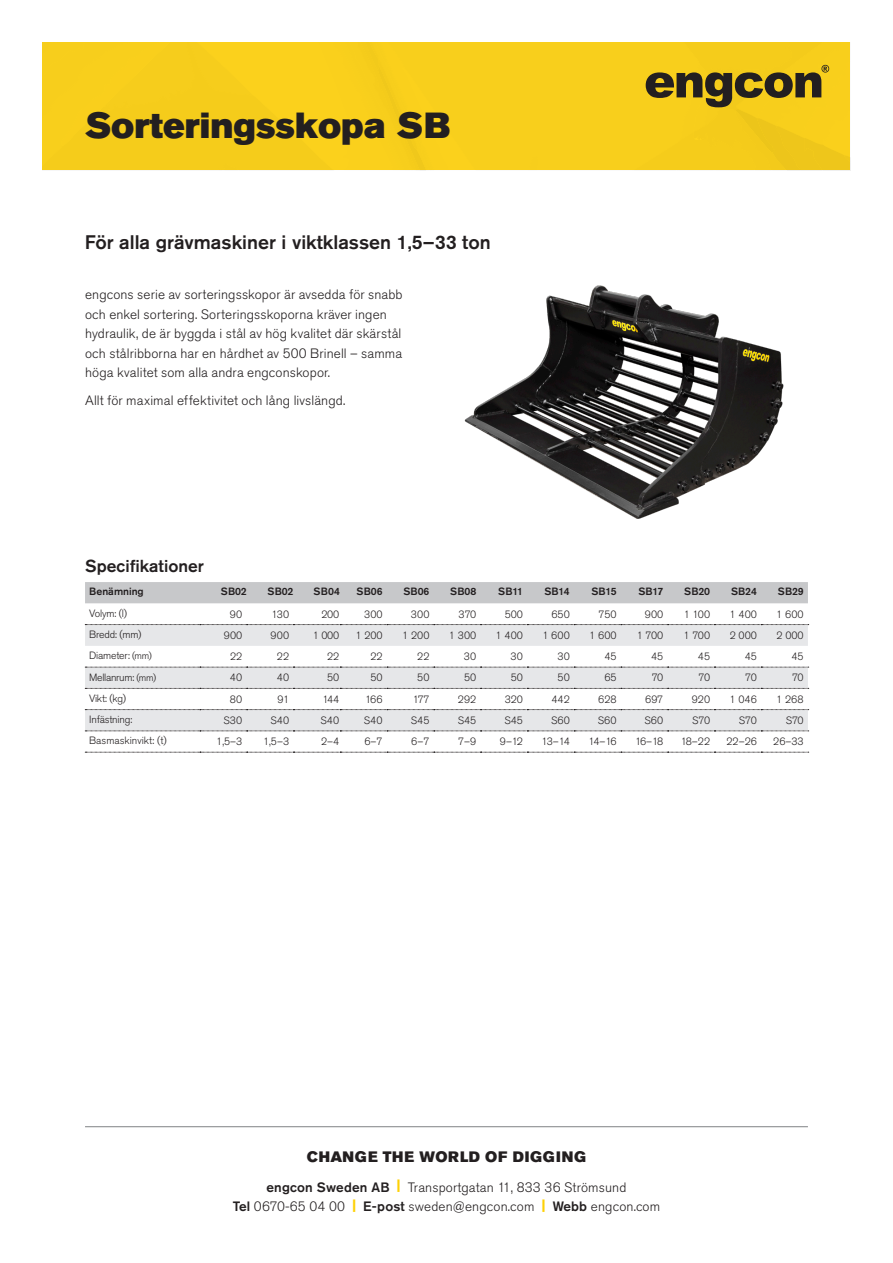
<style>
.page{position:relative;width:893px;height:1263px;background:#fff}
.page>*{position:absolute;margin:0;border:0;box-sizing:border-box;transform-origin:0 0}
.Product_heading{font:36px "Akzidenz Grotesk Pro Super";color:#231f20}
.t1{font:500 19.5px "Akzidenz Grotesk Pro";color:#231f20}
.t2{font:500 17.25px "Akzidenz Grotesk Pro";color:#231f20}
.t3{font:15px "Akzidenz Grotesk Pro Super";letter-spacing:.05em;color:#231f20}
.Brödtext1{font:300 13.5px/19.5px "Akzidenz Grotesk Pro";letter-spacing:.01em;color:#231f20;text-align:center}
.t4{font:300 10.5px "Akzidenz Grotesk Pro";color:#231f20}
.t5{font:500 10.5px "Akzidenz Grotesk Pro";color:#231f20}
.t6{font:300 10.5px "Akzidenz Grotesk Pro";letter-spacing:-.02em;color:#231f20}
.t7{font:300 10.5px "Akzidenz Grotesk Pro";letter-spacing:-.03em;color:#231f20}
.s1{font-size:9.75px}
.s2{font-weight:500}
.s3{font-family:"Akzidenz Grotesk Pro Super";font-weight:400;color:#fed105}
</style>
<div class="page">
<div style="left:43px;top:43px;width:807px;height:128px;background:#f8cf1c"></div>
<hr style="left:85px;top:1126px;width:723px;height:1px;background:#808285">
<img style="left:464px;top:285px;width:320px;height:234px">
<div style="left:85px;top:582px;width:723px;height:21px;background:#c7c8ca"></div>
<svg style="left:85px;top:625px;width:723px;height:106px;fill:#e6e7e9"></svg>
<svg style="left:85px;top:624px;width:724px;height:1px"></svg>
<svg style="left:85px;top:667px;width:724px;height:1px"></svg>
<svg style="left:85px;top:688px;width:724px;height:1px"></svg>
<svg style="left:85px;top:709px;width:724px;height:1px"></svg>
<svg style="left:85px;top:731px;width:724px;height:1px"></svg>
<svg style="left:85px;top:752px;width:724px;height:1px"></svg>
<p class="Product_heading" style="left:85px;top:102px;width:367px">Sorteringsskopa SB</p>
<h1 class="t1" style="left:85px;top:229px;width:407px">För alla grävmaskiner i viktklassen 1,5–33 ton</h1>
<p class="Brödtext1" style="left:85px;top:285px;width:319px;text-align:left">engcons serie av sorteringsskopor är avsedda för snabb och enkel sortering. Sorteringsskoporna kräver ingen hydraulik, de är byggda i stål av hög kvalitet där skärstål och stålribborna har en hårdhet av 500 Brinell – samma höga kvalitet som alla andra engconskopor.</p>
<p class="Brödtext1" style="left:85px;top:391px;width:262px">Allt för maximal effektivitet och lång livslängd.</p>
<h2 class="t2" style="left:85px;top:555px;width:121px">Specifikationer</h2>
<p class="t5" style="left:89px;top:585px;width:56px">Benämning</p>
<p class="t5" style="left:221px;top:585px;width:27px">SB02</p>
<p class="t5" style="left:268px;top:585px;width:27px">SB02</p>
<p class="t5" style="left:313px;top:585px;width:28px">SB04</p>
<p class="t5" style="left:357px;top:585px;width:28px">SB06</p>
<p class="t5" style="left:403px;top:585px;width:28px">SB06</p>
<p class="t5" style="left:450px;top:585px;width:28px">SB08</p>
<p class="t5" style="left:498px;top:585px;width:26px">SB11</p>
<p class="t5" style="left:544px;top:585px;width:27px">SB14</p>
<p class="t5" style="left:591px;top:585px;width:27px">SB15</p>
<p class="t5" style="left:638px;top:585px;width:26px">SB17</p>
<p class="t5" style="left:684px;top:585px;width:27px">SB20</p>
<p class="t5" style="left:731px;top:585px;width:27px">SB24</p>
<p class="t5" style="left:778px;top:585px;width:27px">SB29</p>
<p class="t4" style="left:89px;top:606px;width:39px">Volym: (l)</p>
<p class="t4" style="left:230px;top:607px;width:14px">90</p>
<p class="t4" style="left:272px;top:607px;width:19px">130</p>
<p class="t4" style="left:321px;top:607px;width:19px">200</p>
<p class="t4" style="left:364px;top:607px;width:20px">300</p>
<p class="t4" style="left:411px;top:607px;width:20px">300</p>
<p class="t4" style="left:459px;top:607px;width:19px">370</p>
<p class="t4" style="left:505px;top:607px;width:20px">500</p>
<p class="t4" style="left:551px;top:607px;width:20px">650</p>
<p class="t4" style="left:599px;top:607px;width:19px">750</p>
<p class="t4" style="left:645px;top:607px;width:20px">900</p>
<p class="t4" style="left:684px;top:607px;width:28px">1 100</p>
<p class="t4" style="left:729px;top:607px;width:29px">1 400</p>
<p class="t4" style="left:776px;top:607px;width:29px">1 600</p>
<p class="t4" style="left:89px;top:627px;width:54px">Bredd: (mm)</p>
<p class="t4" style="left:224px;top:628px;width:20px">900</p>
<p class="t4" style="left:271px;top:628px;width:20px">900</p>
<p class="t4" style="left:313px;top:628px;width:28px">1 000</p>
<p class="t4" style="left:355px;top:628px;width:29px">1 200</p>
<p class="t4" style="left:402px;top:628px;width:29px">1 200</p>
<p class="t4" style="left:449px;top:628px;width:29px">1 300</p>
<p class="t4" style="left:496px;top:628px;width:29px">1 400</p>
<p class="t4" style="left:542px;top:628px;width:29px">1 600</p>
<p class="t4" style="left:589px;top:628px;width:29px">1 600</p>
<p class="t4" style="left:637px;top:628px;width:28px">1 700</p>
<p class="t4" style="left:684px;top:628px;width:28px">1 700</p>
<p class="t4" style="left:730px;top:628px;width:29px">2 000</p>
<p class="t4" style="left:776px;top:628px;width:29px">2 000</p>
<p class="t6" style="left:89px;top:649px;width:64px">Diameter: <span class="s1">(mm)</span></p>
<p class="t4" style="left:230px;top:650px;width:14px">22</p>
<p class="t4" style="left:277px;top:650px;width:14px">22</p>
<p class="t4" style="left:327px;top:650px;width:14px">22</p>
<p class="t4" style="left:370px;top:650px;width:14px">22</p>
<p class="t4" style="left:417px;top:650px;width:14px">22</p>
<p class="t4" style="left:464px;top:650px;width:14px">30</p>
<p class="t4" style="left:511px;top:650px;width:14px">30</p>
<p class="t4" style="left:557px;top:650px;width:14px">30</p>
<p class="t4" style="left:604px;top:650px;width:14px">45</p>
<p class="t4" style="left:651px;top:650px;width:14px">45</p>
<p class="t4" style="left:698px;top:650px;width:14px">45</p>
<p class="t4" style="left:745px;top:650px;width:14px">45</p>
<p class="t4" style="left:791px;top:650px;width:14px">45</p>
<p class="t7" style="left:89px;top:670px;width:68px">Mellanrum: <span class="s1">(mm)</span></p>
<p class="t4" style="left:230px;top:671px;width:14px">40</p>
<p class="t4" style="left:277px;top:671px;width:14px">40</p>
<p class="t4" style="left:327px;top:671px;width:14px">50</p>
<p class="t4" style="left:370px;top:671px;width:14px">50</p>
<p class="t4" style="left:417px;top:671px;width:14px">50</p>
<p class="t4" style="left:464px;top:671px;width:14px">50</p>
<p class="t4" style="left:511px;top:671px;width:14px">50</p>
<p class="t4" style="left:558px;top:671px;width:14px">50</p>
<p class="t4" style="left:604px;top:671px;width:14px">65</p>
<p class="t4" style="left:652px;top:671px;width:13px">70</p>
<p class="t4" style="left:698px;top:671px;width:13px">70</p>
<p class="t4" style="left:745px;top:671px;width:13px">70</p>
<p class="t4" style="left:792px;top:671px;width:13px">70</p>
<p class="t4" style="left:89px;top:691px;width:38px">Vikt: (kg)</p>
<p class="t4" style="left:230px;top:692px;width:14px">80</p>
<p class="t4" style="left:277px;top:692px;width:13px">91</p>
<p class="t4" style="left:323px;top:692px;width:18px">144</p>
<p class="t4" style="left:365px;top:692px;width:19px">166</p>
<p class="t4" style="left:413px;top:692px;width:18px">177</p>
<p class="t4" style="left:458px;top:692px;width:20px">292</p>
<p class="t4" style="left:505px;top:692px;width:20px">320</p>
<p class="t4" style="left:551px;top:692px;width:20px">442</p>
<p class="t4" style="left:598px;top:692px;width:20px">628</p>
<p class="t4" style="left:645px;top:692px;width:20px">697</p>
<p class="t4" style="left:692px;top:692px;width:20px">920</p>
<p class="t4" style="left:729px;top:692px;width:29px">1 046</p>
<p class="t4" style="left:776px;top:692px;width:29px">1 268</p>
<p class="t6" style="left:89px;top:712px;width:45px">Infästning:</p>
<p class="t4" style="left:224px;top:713px;width:20px">S30</p>
<p class="t4" style="left:270px;top:713px;width:20px">S40</p>
<p class="t4" style="left:321px;top:713px;width:20px">S40</p>
<p class="t4" style="left:364px;top:713px;width:20px">S40</p>
<p class="t4" style="left:411px;top:713px;width:20px">S45</p>
<p class="t4" style="left:458px;top:713px;width:20px">S45</p>
<p class="t4" style="left:504px;top:713px;width:20px">S45</p>
<p class="t4" style="left:551px;top:713px;width:20px">S60</p>
<p class="t4" style="left:598px;top:713px;width:20px">S60</p>
<p class="t4" style="left:645px;top:713px;width:20px">S60</p>
<p class="t4" style="left:692px;top:713px;width:19px">S70</p>
<p class="t4" style="left:739px;top:713px;width:19px">S70</p>
<p class="t4" style="left:786px;top:713px;width:19px">S70</p>
<p class="t4" style="left:89px;top:734px;width:79px">Basmaskinvikt: (t)</p>
<p class="t4" style="left:216px;top:735px;width:28px">1,5–3</p>
<p class="t4" style="left:263px;top:735px;width:28px">1,5–3</p>
<p class="t4" style="left:321px;top:735px;width:20px">2–4</p>
<p class="t4" style="left:365px;top:735px;width:20px">6–7</p>
<p class="t4" style="left:411px;top:735px;width:20px">6–7</p>
<p class="t4" style="left:458px;top:735px;width:20px">7–9</p>
<p class="t4" style="left:500px;top:735px;width:25px">9–12</p>
<p class="t4" style="left:542px;top:735px;width:30px">13–14</p>
<p class="t4" style="left:588px;top:735px;width:30px">14–16</p>
<p class="t4" style="left:635px;top:735px;width:30px">16–18</p>
<p class="t4" style="left:681px;top:735px;width:31px">18–22</p>
<p class="t4" style="left:726px;top:735px;width:32px">22–26</p>
<p class="t4" style="left:773px;top:735px;width:32px">26–33</p>
<p class="t3" style="left:307px;top:1146px;width:281px">CHANGE THE WORLD OF DIGGING</p>
<p class="Brödtext1" style="left:233px;top:1177px;width:429px"><span class="s2">engcon Sweden AB</span> <span class="s3">|</span> Transportgatan 11, 833 36 Strömsund<br><span class="s2">Tel</span> 0670-65 04 00 <span class="s3">|</span> <span class="s2">E-post</span> sweden@engcon.com <span class="s3">|</span> <span class="s2">Webb</span> engcon.com</p>
</div>
